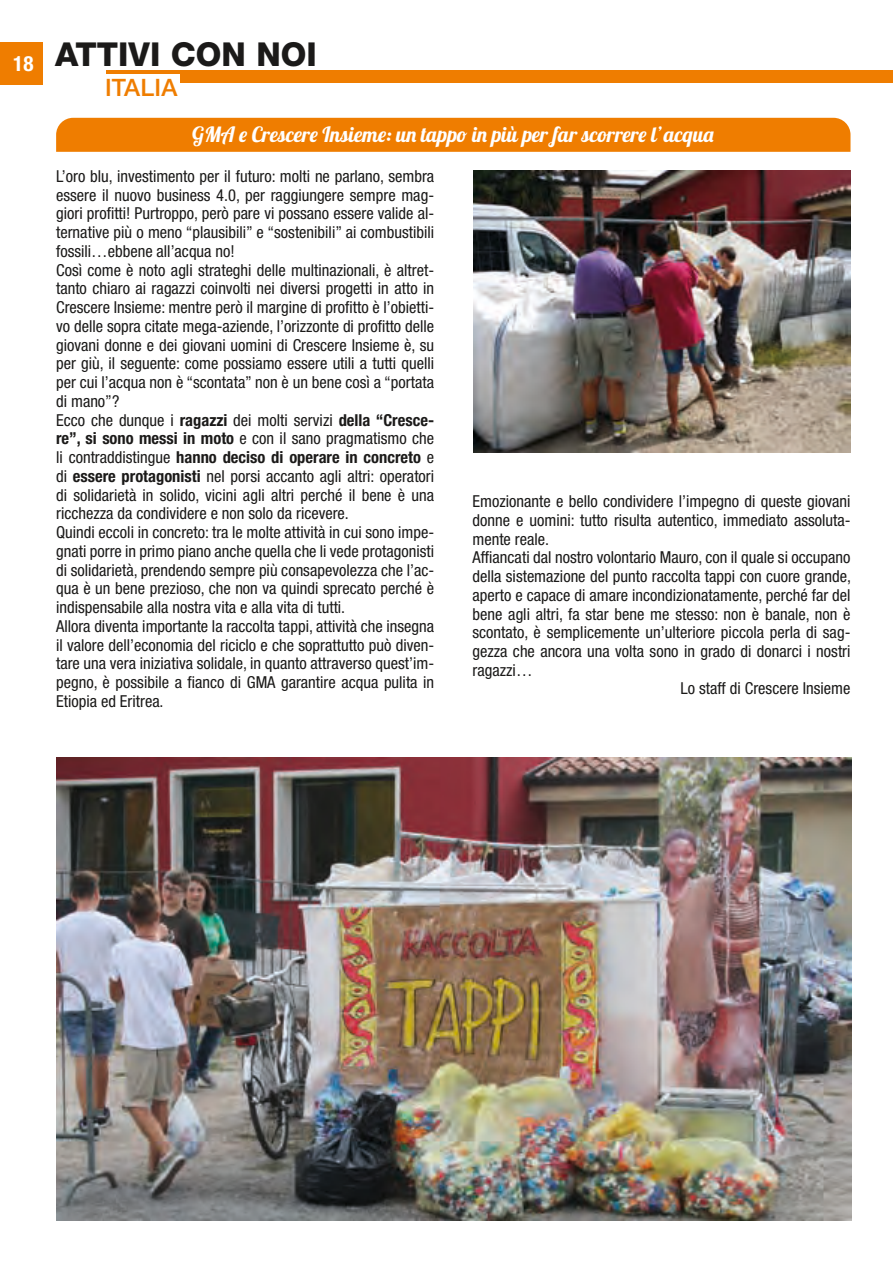
<style>
.page{position:relative;width:893px;height:1263px;background:#fff}
.page>*{position:absolute;margin:0;border:0;box-sizing:border-box;transform-origin:0 0}
.t1{font:800 33px "Helvetica Neue LT Std";color:#1b1a19}
.t2{font:500 24px "Helvetica Neue LT Std";letter-spacing:.01em;color:#ef7d00}
.t3{font:21px "Lobster";color:#fff}
.t4{font:condensed 16.5px/18.8px "Helvetica Neue LT Std";color:#1b1a19}
.s1{font-weight:700}
</style>
<div class="page">
<div style="left:106px;top:70px;width:787px;height:13px;background:#ef7d00"></div>
<div style="left:0;top:43px;width:43px;height:42px;background:#ef7d00"></div>
<div style="left:105px;top:74px;width:75px;height:22px;background:#fff"></div>
<div style="left:56px;top:118px;width:794px;height:34px;background:#ef7d00"></div>
<img style="left:473px;top:170px;width:377px;height:283px">
<img style="left:56px;top:757px;width:795px;height:463px">
<h1 class="t1" style="left:13px;top:35px;width:305px"><sub>18</sub> ATTIVI CON NOI</h1>
<h2 class="t2" style="left:105px;top:73px;width:74px">ITALIA</h2>
<p class="t3" style="left:192px;top:121px;width:523px">GMA e Crescere Insieme: un tappo in più per far scorrere l’acqua</p>
<p class="t4" style="left:56px;top:167px;width:380px">L’oro blu, investimento per il futuro: molti ne parlano, sembra essere il nuovo business 4.0, per raggiungere sempre mag&shy;giori profitti! Purtroppo, però pare vi possano essere valide al&shy;ternative più o meno “plausibili” e “sostenibili” ai combustibili fossili…ebbene all’acqua no!<br>Così come è noto agli strateghi delle multinazionali, è altret&shy;tanto chiaro ai ragazzi coinvolti nei diversi progetti in atto in Crescere Insieme: mentre però il margine di profitto è l’obietti&shy;vo delle sopra citate mega-aziende, l’orizzonte di profitto delle giovani donne e dei giovani uomini di Crescere Insieme è, su per giù, il seguente: come possiamo essere utili a tutti quelli per cui l’acqua non è “scontata” non è un bene così a “portata di mano”?<br>Ecco che dunque i <span class="s1">ragazzi</span> dei molti servizi <span class="s1">della “Cresce&shy;re”, si sono messi in moto</span> e con il sano pragmatismo che li contraddistingue <span class="s1">hanno deciso di operare in concreto</span> e di <span class="s1">essere protagonisti</span> nel porsi accanto agli altri: operatori di solidarietà in solido, vicini agli altri perché il bene è una ricchezza da condividere e non solo da ricevere.<br>Quindi eccoli in concreto: tra le molte attività in cui sono impe&shy;gnati porre in primo piano anche quella che li vede protagonisti di solidarietà, prendendo sempre più consapevolezza che l’ac&shy;qua è un bene prezioso, che non va quindi sprecato perché è indispensabile alla nostra vita e alla vita di tutti.<br>Allora diventa importante la raccolta tappi, attività che insegna il valore dell’economia del riciclo e che soprattutto può diven&shy;tare una vera iniziativa solidale, in quanto attraverso quest’im&shy;pegno, è possibile a fianco di GMA garantire acqua pulita in Etiopia ed Eritrea.</p>
<p class="t4" style="left:472px;top:492px;width:380px">Emozionante e bello condividere l’impegno di queste giovani</p>
<p class="t4" style="left:472px;top:510px;width:380px">donne e uomini: tutto risulta autentico, immediato assoluta-</p>
<p class="t4" style="left:472px;top:529px;width:78px">mente reale.</p>
<p class="t4" style="left:472px;top:548px;width:379px">Affiancati dal nostro volontario Mauro, con il quale si occupano</p>
<p class="t4" style="left:472px;top:567px;width:380px">della sistemazione del punto raccolta tappi con cuore grande,</p>
<p class="t4" style="left:472px;top:585px;width:380px">aperto e capace di amare incondizionatamente, perché far del</p>
<p class="t4" style="left:472px;top:604px;width:380px">bene agli altri, fa star bene me stesso: non è banale, non è</p>
<p class="t4" style="left:472px;top:623px;width:380px">scontato, è semplicemente un’ulteriore piccola perla di sag-</p>
<p class="t4" style="left:472px;top:642px;width:380px">gezza che ancora una volta sono in grado di donarci i nostri</p>
<p class="t4" style="left:472px;top:660px;width:62px">ragazzi…</p>
<p class="t4" style="left:680px;top:679px;width:172px">Lo staff di Crescere Insieme</p>
</div>
